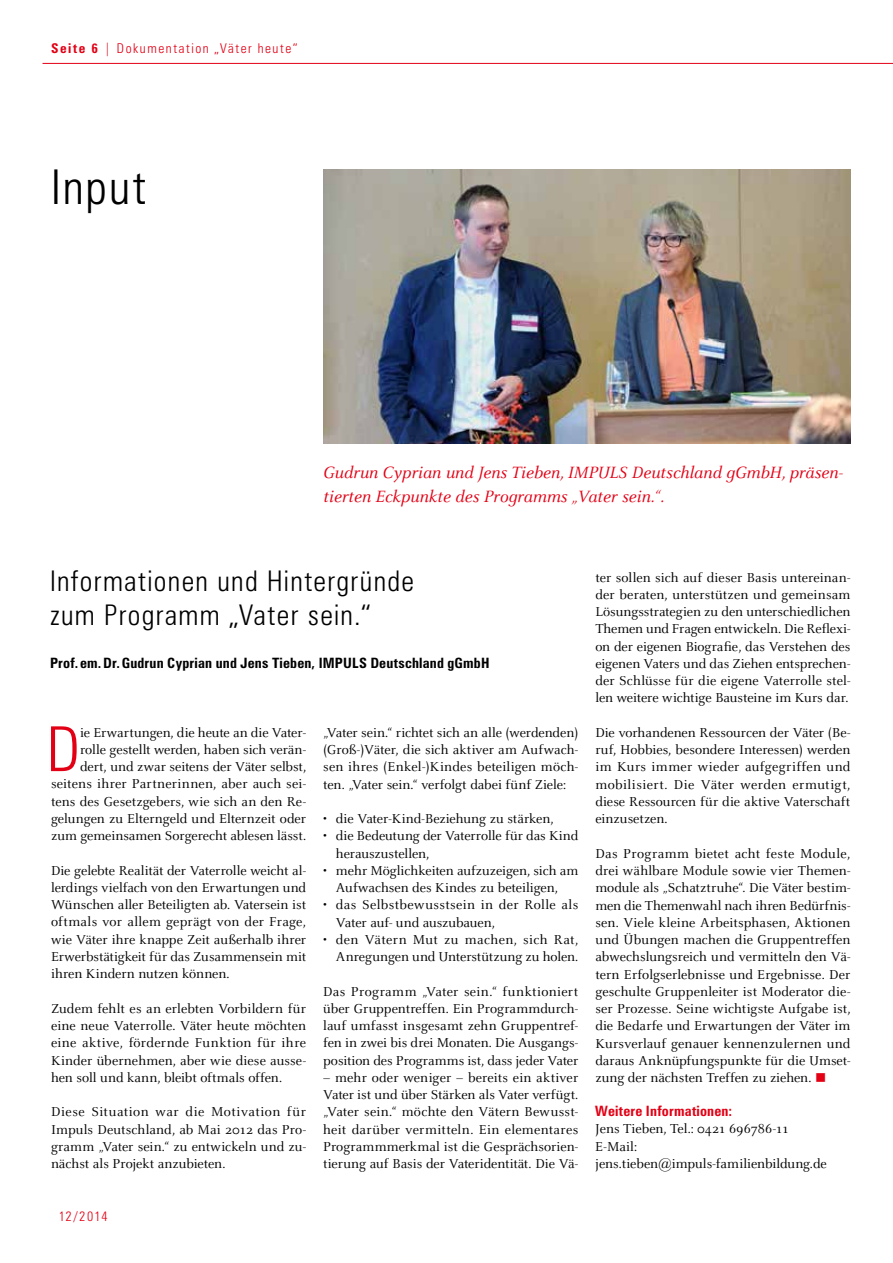
<style>
.page{position:relative;width:893px;height:1263px;background:#fff}
.page>*{position:absolute;margin:0;border:0;box-sizing:border-box;transform-origin:0 0}
.t1{font:300 condensed 62.1px "Zurich BT";color:#e30015}
.t2{font:300 condensed 48px "Zurich BT";letter-spacing:.04em;color:#000}
.t3{font:300 condensed 28.5px/34.5px "Zurich BT";letter-spacing:.045em;color:#000}
.t4{font:italic 18px/24px "Celeste";color:#e30015}
.t5{font:14.25px/17.2px "Celeste";letter-spacing:-.005em;color:#000;text-align:justify}
.t6{font:700 condensed 14.25px "Zurich BT";letter-spacing:.015em;color:#000}
.t7{font:14.25px/17.2px "Celeste";letter-spacing:.02em;color:#000}
.t8{font:700 condensed 14.25px "Zurich BT";letter-spacing:.015em;color:#e30015}
.t9{font:300 condensed 13.5px "Zurich BT";letter-spacing:.11em;color:#e30015}
.s1{font-weight:700}
.s2{color:#e30015}
</style>
<div class="page">
<hr style="left:43px;top:63px;width:850px;height:1px;background:#e30015">
<img style="left:323px;top:169px;width:527px;height:274px">
<p class="t9" style="left:51px;top:40px;width:248px"><span class="s1">Seite 6</span> | Dokumentation „Väter heute“</p>
<h2 class="t2" style="left:51px;top:158px;width:97px">Input</h2>
<p class="t4" style="left:323px;top:461px;width:521px">Gudrun Cyprian und Jens Tieben, IMPULS Deutschland gGmbH, präsen&shy;tierten Eckpunkte des Programms „Vater sein.“.</p>
<h3 class="t3" style="left:50px;top:563px;width:366px">Informationen und Hintergründe zum Programm „Vater sein.“</h3>
<p class="t6" style="left:50px;top:654px;width:441px">Prof. em.Dr.Gudrun Cyprian und Jens Tieben, IMPULS Deutschland gGmbH</p>
<h1 class="t1" style="left:47px;top:711px;width:35px">D</h1>
<p class="t5" style="left:51px;top:724px;width:257px;text-align:right">ie Erwartungen, die heute an die Vater&shy;rolle gestellt werden, haben sich verän&shy;dert, und zwar seitens der Väter selbst, seitens ihrer Partnerinnen, aber auch sei&shy;tens des Gesetzgebers, wie sich an den Re&shy;gelungen zu Elterngeld und Elternzeit oder zum gemeinsamen Sorgerecht ablesen lässt.</p>
<p class="t5" style="left:51px;top:862px;width:257px">Die gelebte Realität der Vaterrolle weicht al&shy;lerdings vielfach von den Erwartungen und Wünschen aller Beteiligten ab. Vatersein ist oftmals vor allem geprägt von der Frage, wie Väter ihre knappe Zeit außerhalb ihrer Erwerbstätigkeit für das Zusammensein mit ihren Kindern nutzen können.</p>
<p class="t5" style="left:51px;top:1000px;width:257px">Zudem fehlt es an erlebten Vorbildern für eine neue Vaterrolle. Väter heute möchten eine aktive, fördernde Funktion für ihre Kinder übernehmen, aber wie diese ausse&shy;hen soll und kann, bleibt oftmals offen.</p>
<p class="t5" style="left:51px;top:1104px;width:257px">Diese Situation war die Motivation für Impuls Deutschland, ab Mai 2012 das Pro&shy;gramm „Vater sein.“ zu entwickeln und zu&shy;nächst als Projekt anzubieten.</p>
<p class="t9" style="left:59px;top:1208px;width:51px">12/2014</p>
<p class="t5" style="left:323px;top:724px;width:257px">„Vater sein.“ richtet sich an alle (werdenden) (Groß-)Väter, die sich aktiver am Aufwach&shy;sen ihres (Enkel-)Kindes beteiligen möch&shy;ten. „Vater sein.“ verfolgt dabei fünf Ziele:</p>
<p class="t5" style="left:323px;top:810px;width:232px">• die Vater-Kind-Beziehung zu stärken,</p>
<p class="t5" style="left:336px;top:828px;width:244px;text-indent:-13px">• die Bedeutung der Vaterrolle für das Kind herauszustellen,</p>
<p class="t5" style="left:323px;top:862px;width:257px;text-align:center">• mehr Möglichkeiten aufzuzeigen, sich am<br>Aufwachsen des Kindes zu beteiligen,</p>
<p class="t7" style="left:336px;top:897px;width:244px;text-indent:-13px">• das Selbstbewusstsein in der Rolle als<br>Vater auf- und auszubauen,</p>
<p class="t5" style="left:323px;top:931px;width:257px;text-align:right">• den Vätern Mut zu machen, sich Rat,<br>Anregungen und Unterstützung zu holen.</p>
<p class="t5" style="left:323px;top:983px;width:257px">Das Programm „Vater sein.“ funktioniert über Gruppentreffen. Ein Programmdurch&shy;lauf umfasst insgesamt zehn Gruppentref&shy;fen in zwei bis drei Monaten. Die Ausgangs&shy;position des Programms ist, dass jeder Vater</p>
<p class="t5" style="left:323px;top:1069px;width:257px">– mehr oder weniger – bereits ein aktiver Vater ist und über Stärken als Vater verfügt. „Vater sein.“ möchte den Vätern Bewusst&shy;heit darüber vermitteln. Ein elementares Programmmerkmal ist die Gesprächsorien&shy;tierung auf Basis der Vateridentität. Die Vä-</p>
<p class="t5" style="left:595px;top:569px;width:257px">ter sollen sich auf dieser Basis untereinan&shy;der beraten, unterstützen und gemeinsam Lösungsstrategien zu den unterschiedlichen Themen und Fragen entwickeln. Die Reflexi&shy;on der eigenen Biografie, das Verstehen des eigenen Vaters und das Ziehen entsprechen&shy;der Schlüsse für die eigene Vaterrolle stel&shy;len weitere wichtige Bausteine im Kurs dar.</p>
<p class="t5" style="left:595px;top:724px;width:257px">Die vorhandenen Ressourcen der Väter (Be&shy;ruf, Hobbies, besondere Interessen) werden im Kurs immer wieder aufgegriffen und mobilisiert. Die Väter werden ermutigt, diese Ressourcen für die aktive Vaterschaft einzusetzen.</p>
<p class="t5" style="left:595px;top:845px;width:257px">Das Programm bietet acht feste Module, drei wählbare Module sowie vier Themen&shy;module als „Schatztruhe“. Die Väter bestim&shy;men die Themenwahl nach ihren Bedürfnis&shy;sen. Viele kleine Arbeitsphasen, Aktionen und Übungen machen die Gruppentreffen abwechslungsreich und vermitteln den Vä&shy;tern Erfolgserlebnisse und Ergebnisse. Der geschulte Gruppenleiter ist Moderator die&shy;ser Prozesse. Seine wichtigste Aufgabe ist, die Bedarfe und Erwartungen der Väter im Kursverlauf genauer kennenzulernen und daraus Anknüpfungspunkte für die Umset&shy;zung der nächsten Treffen zu ziehen. <span class="s2">■</span></p>
<p class="t8" style="left:595px;top:1102px;width:138px">Weitere Informationen:</p>
<p class="t5" style="left:595px;top:1121px;width:233px;text-align:left">Jens Tieben, Tel.: 0421 696786-11<br>E-Mail: jens.tieben@impuls-familienbildung.de</p>
</div>
